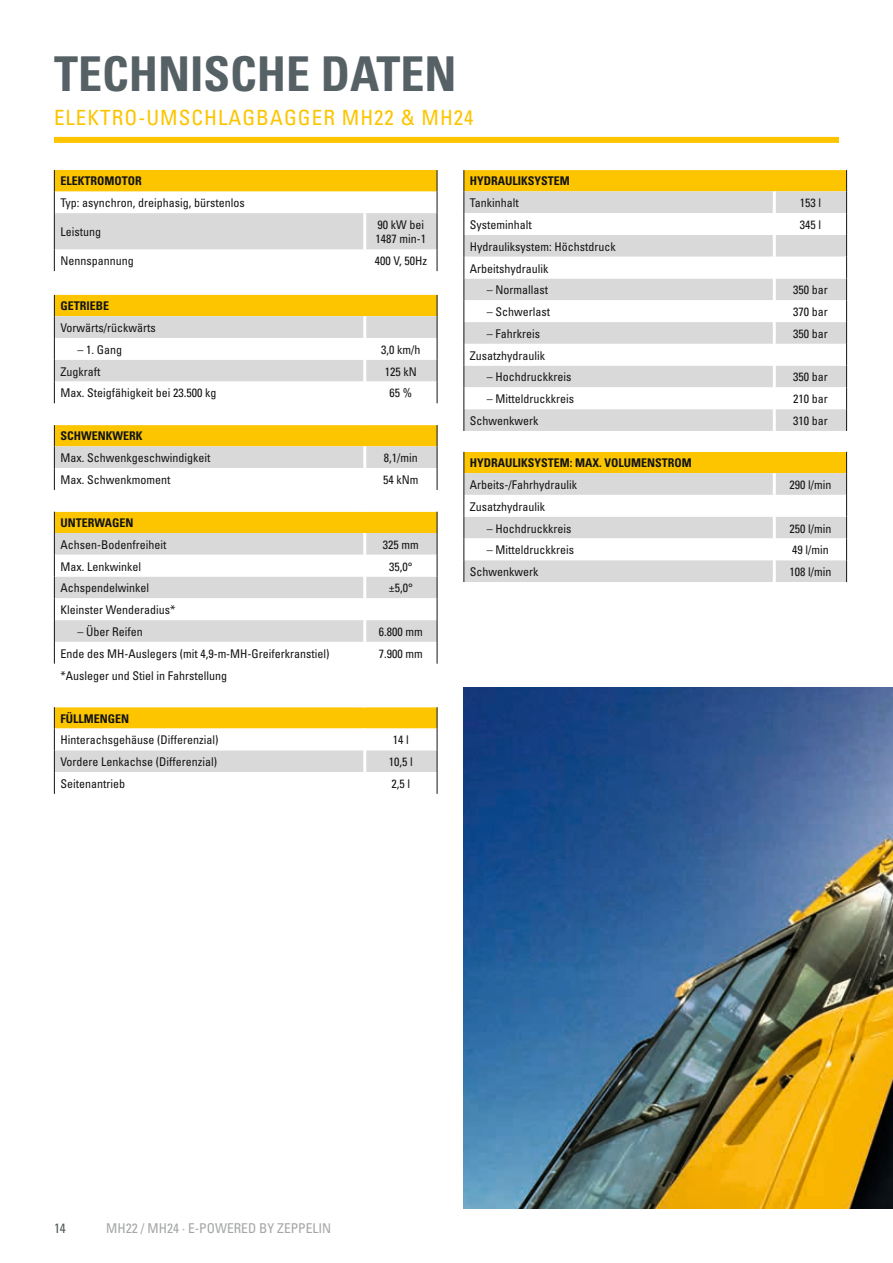
<style>
.page{position:relative;width:893px;height:1263px;background:#fff}
.page>*{position:absolute;margin:0;border:0;box-sizing:border-box;transform-origin:0 0}
.t1{font:700 condensed 48px "Univers";color:#566166}
.t2{font:condensed 21px "Univers";letter-spacing:.05em;color:#fcc500}
.t3{font:condensed 13.5px "Univers";color:#a4a5a5}
.t4{font:condensed 13.5px "Univers";color:#545a5b}
.t5{font:condensed 12px/21.8px "Univers";color:#131413}
.t6{font:700 condensed 12px "Univers";color:#131413}
</style>
<div class="page">
<img style="left:463px;top:688px;width:430px;height:521px">
<div style="left:54px;top:137px;width:785px;height:6px;background:#fcc500"></div>
<div style="left:55px;top:295px;width:382px;height:21px;background:#fcc500"></div>
<div style="left:55px;top:316px;width:382px;height:22px;background:#d9d9d9"></div>
<svg style="left:55px;top:338px;width:382px;height:456px"></svg>
<svg style="left:54px;top:403px;width:383px;height:304px"></svg>
<svg style="left:54px;top:295px;width:1px;height:108px"></svg>
<svg style="left:437px;top:295px;width:1px;height:108px"></svg>
<svg style="left:54px;top:425px;width:1px;height:65px"></svg>
<svg style="left:437px;top:425px;width:1px;height:65px"></svg>
<svg style="left:54px;top:512px;width:1px;height:152px"></svg>
<svg style="left:437px;top:512px;width:1px;height:152px"></svg>
<svg style="left:54px;top:707px;width:1px;height:87px"></svg>
<svg style="left:437px;top:707px;width:1px;height:87px"></svg>
<hr style="left:363px;top:316px;width:3px;height:22px;background:#fff">
<hr style="left:363px;top:338px;width:3px;height:22px;background:#fff">
<hr style="left:363px;top:360px;width:3px;height:21px;background:#fff">
<hr style="left:363px;top:381px;width:3px;height:22px;background:#fff">
<hr style="left:363px;top:403px;width:3px;height:22px;background:#fff">
<hr style="left:363px;top:446px;width:3px;height:22px;background:#fff">
<hr style="left:363px;top:468px;width:3px;height:22px;background:#fff">
<hr style="left:363px;top:490px;width:3px;height:22px;background:#fff">
<hr style="left:363px;top:533px;width:3px;height:22px;background:#fff">
<hr style="left:363px;top:555px;width:3px;height:21px;background:#fff">
<hr style="left:363px;top:576px;width:3px;height:22px;background:#fff">
<hr style="left:363px;top:598px;width:3px;height:22px;background:#fff">
<hr style="left:363px;top:620px;width:3px;height:22px;background:#fff">
<hr style="left:363px;top:642px;width:3px;height:22px;background:#fff">
<hr style="left:363px;top:664px;width:3px;height:21px;background:#fff">
<hr style="left:363px;top:685px;width:3px;height:22px;background:#fff">
<hr style="left:363px;top:728px;width:3px;height:22px;background:#fff">
<hr style="left:363px;top:750px;width:3px;height:22px;background:#fff">
<hr style="left:363px;top:772px;width:3px;height:22px;background:#fff">
<div style="left:464px;top:170px;width:382px;height:21px;background:#fcc500"></div>
<div style="left:464px;top:191px;width:382px;height:22px;background:#d9d9d9"></div>
<svg style="left:464px;top:213px;width:383px;height:239px"></svg>
<svg style="left:463px;top:170px;width:1px;height:261px"></svg>
<svg style="left:846px;top:170px;width:1px;height:261px"></svg>
<svg style="left:463px;top:452px;width:384px;height:130px"></svg>
<hr style="left:773px;top:191px;width:3px;height:22px;background:#fff">
<hr style="left:773px;top:213px;width:3px;height:22px;background:#fff">
<hr style="left:773px;top:235px;width:3px;height:22px;background:#fff">
<hr style="left:773px;top:257px;width:3px;height:21px;background:#fff">
<hr style="left:773px;top:278px;width:3px;height:22px;background:#fff">
<hr style="left:773px;top:300px;width:3px;height:22px;background:#fff">
<hr style="left:773px;top:322px;width:3px;height:22px;background:#fff">
<hr style="left:773px;top:344px;width:3px;height:22px;background:#fff">
<hr style="left:773px;top:366px;width:3px;height:21px;background:#fff">
<hr style="left:773px;top:387px;width:3px;height:22px;background:#fff">
<hr style="left:773px;top:409px;width:3px;height:22px;background:#fff">
<hr style="left:773px;top:431px;width:3px;height:21px;background:#fff">
<hr style="left:773px;top:473px;width:3px;height:22px;background:#fff">
<hr style="left:773px;top:495px;width:3px;height:22px;background:#fff">
<hr style="left:773px;top:517px;width:3px;height:21px;background:#fff">
<hr style="left:773px;top:538px;width:3px;height:22px;background:#fff">
<hr style="left:773px;top:560px;width:3px;height:22px;background:#fff">
<svg style="left:54px;top:170px;width:384px;height:101px"></svg>
<hr style="left:363px;top:213px;width:3px;height:36px;background:#fff">
<hr style="left:363px;top:249px;width:3px;height:22px;background:#fff">
<h1 class="t1" style="left:54px;top:45px;width:404px">TECHNISCHE DATEN</h1>
<h2 class="t2" style="left:54px;top:104px;width:421px">ELEKTRO-UMSCHLAGBAGGER MH22 &amp; MH24</h2>
<p class="t6" style="left:60px;top:174px;width:83px">ELEKTROMOTOR</p>
<p class="t5" style="left:60px;top:192px;width:186px">Typ: asynchron, dreiphasig, bürstenlos</p>
<p class="t5" style="left:60px;top:221px;width:42px">Leistung</p>
<p class="t5" style="left:376px;top:217px;width:52px;line-height:14.4px">90 kW bei<br>1487 min-1</p>
<p class="t5" style="left:60px;top:250px;width:75px">Nennspannung</p>
<p class="t5" style="left:375px;top:250px;width:54px">400 V, 50Hz</p>
<p class="t6" style="left:60px;top:299px;width:50px">GETRIEBE</p>
<p class="t5" style="left:60px;top:316px;width:97px">Vorwärts/rückwärts</p>
<p class="t5" style="left:77px;top:338px;width:46px">– 1. Gang</p>
<p class="t5" style="left:381px;top:338px;width:41px">3,0 km/h</p>
<p class="t5" style="left:60px;top:360px;width:41px">Zugkraft</p>
<p class="t5" style="left:385px;top:360px;width:33px">125 kN</p>
<p class="t5" style="left:60px;top:382px;width:157px">Max. Steigfähigkeit bei 23.500 kg</p>
<p class="t5" style="left:390px;top:382px;width:24px">65 %</p>
<p class="t6" style="left:60px;top:429px;width:84px">SCHWENKWERK</p>
<p class="t5" style="left:60px;top:447px;width:151px">Max. Schwenkgeschwindigkeit</p>
<p class="t5" style="left:384px;top:447px;width:35px">8,1/min</p>
<p class="t5" style="left:60px;top:468px;width:111px">Max. Schwenkmoment</p>
<p class="t5" style="left:383px;top:468px;width:37px">54 kNm</p>
<p class="t6" style="left:60px;top:515px;width:75px">UNTERWAGEN</p>
<p class="t5" style="left:60px;top:533px;width:107px">Achsen-Bodenfreiheit</p>
<p class="t5" style="left:383px;top:533px;width:37px">325 mm</p>
<p class="t5" style="left:60px;top:555px;width:82px">Max. Lenkwinkel</p>
<p class="t5" style="left:389px;top:555px;width:25px">35,0°</p>
<p class="t5" style="left:60px;top:577px;width:90px">Achspendelwinkel</p>
<p class="t5" style="left:389px;top:577px;width:26px">±5,0°</p>
<p class="t5" style="left:60px;top:599px;width:116px">Kleinster Wenderadius*</p>
<p class="t5" style="left:77px;top:620px;width:67px">– Über Reifen</p>
<p class="t5" style="left:379px;top:620px;width:45px">6.800 mm</p>
<p class="t5" style="left:60px;top:642px;width:271px">Ende des MH-Auslegers (mit 4,9-m-MH-Greiferkranstiel)</p>
<p class="t5" style="left:379px;top:642px;width:45px">7.900 mm</p>
<p class="t5" style="left:60px;top:664px;width:168px">*Ausleger und Stiel in Fahrstellung</p>
<p class="t6" style="left:60px;top:711px;width:70px">FÜLLMENGEN</p>
<p class="t5" style="left:60px;top:729px;width:159px">Hinterachsgehäuse (Differenzial)</p>
<p class="t5" style="left:393px;top:729px;width:17px">14 l</p>
<p class="t5" style="left:60px;top:751px;width:158px">Vordere Lenkachse (Differenzial)</p>
<p class="t5" style="left:389px;top:751px;width:25px">10,5 l</p>
<p class="t5" style="left:60px;top:772px;width:66px">Seitenantrieb</p>
<p class="t5" style="left:392px;top:772px;width:20px">2,5 l</p>
<p class="t6" style="left:470px;top:174px;width:102px">HYDRAULIKSYSTEM</p>
<p class="t5" style="left:470px;top:192px;width:51px">Tankinhalt</p>
<p class="t5" style="left:800px;top:192px;width:23px">153 l</p>
<p class="t5" style="left:470px;top:213px;width:63px">Systeminhalt</p>
<p class="t5" style="left:800px;top:213px;width:23px">345 l</p>
<p class="t5" style="left:470px;top:235px;width:147px">Hydrauliksystem: Höchstdruck<br>Arbeitshydraulik</p>
<p class="t5" style="left:487px;top:279px;width:63px">– Normallast</p>
<p class="t5" style="left:793px;top:279px;width:36px">350 bar</p>
<p class="t5" style="left:487px;top:301px;width:65px">– Schwerlast</p>
<p class="t5" style="left:793px;top:301px;width:36px">370 bar</p>
<p class="t5" style="left:487px;top:322px;width:55px">– Fahrkreis</p>
<p class="t5" style="left:793px;top:322px;width:36px">350 bar</p>
<p class="t5" style="left:470px;top:344px;width:77px">Zusatzhydraulik</p>
<p class="t5" style="left:487px;top:366px;width:86px">– Hochdruckkreis</p>
<p class="t5" style="left:793px;top:366px;width:36px">350 bar</p>
<p class="t5" style="left:487px;top:388px;width:89px">– Mitteldruckkreis</p>
<p class="t5" style="left:793px;top:388px;width:36px">210 bar</p>
<p class="t5" style="left:470px;top:409px;width:70px">Schwenkwerk</p>
<p class="t5" style="left:793px;top:409px;width:36px">310 bar</p>
<p class="t6" style="left:470px;top:455px;width:224px">HYDRAULIKSYSTEM: MAX. VOLUMENSTROM</p>
<p class="t5" style="left:470px;top:473px;width:109px">Arbeits-/Fahrhydraulik</p>
<p class="t5" style="left:789px;top:473px;width:43px">290 l/min</p>
<p class="t5" style="left:470px;top:495px;width:77px">Zusatzhydraulik</p>
<p class="t5" style="left:487px;top:517px;width:86px">– Hochdruckkreis</p>
<p class="t5" style="left:789px;top:517px;width:43px">250 l/min</p>
<p class="t5" style="left:487px;top:539px;width:89px">– Mitteldruckkreis</p>
<p class="t5" style="left:792px;top:539px;width:38px">49 l/min</p>
<p class="t5" style="left:470px;top:561px;width:70px">Schwenkwerk</p>
<p class="t5" style="left:789px;top:561px;width:43px">108 l/min</p>
<p class="t4" style="left:54px;top:1219px;width:13px">14</p>
<p class="t3" style="left:106px;top:1219px;width:226px">MH22 / MH24 · E-POWERED BY ZEPPELIN</p>
</div>
